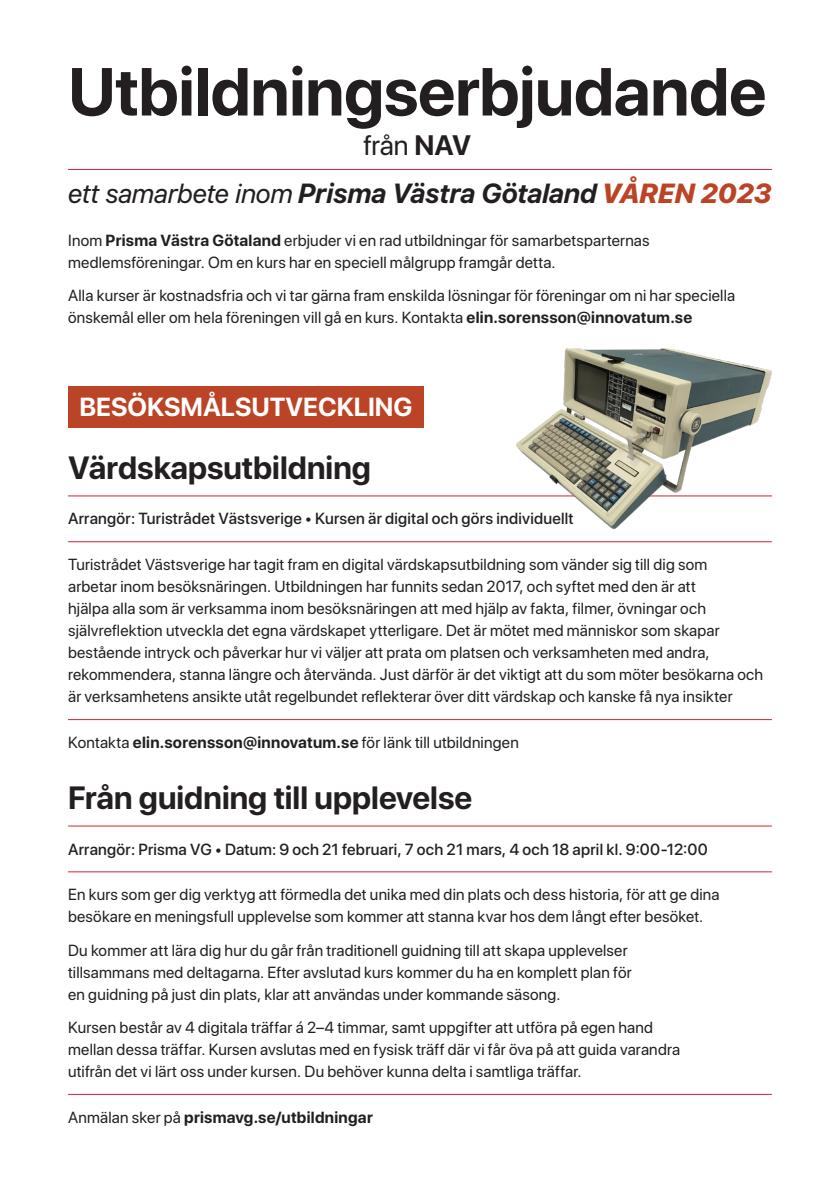
<style>
.page{position:relative;width:840px;height:1191px;background:#fff}
.page>*{position:absolute;margin:0;border:0;box-sizing:border-box;transform-origin:0 0}
.t1{font:700 67.4px "SF Pro Display";letter-spacing:-.005em;color:#231f20}
.t2{font:700 32px "SF Pro Display";color:#231f20}
.t3{font:28px "SF Pro Display";color:#231f20}
.t4{font:italic 700 27.6px "SF Pro Display";color:#231f20}
.t5{font:700 26px "SF Pro Display";color:#fff}
.Paragraph_Style_1{font:16px/22px "SF Pro Display";letter-spacing:.015em;color:#231f20}
.t6{font:500 16px "SF Pro Display";letter-spacing:.015em;color:#231f20}
.Paragraph_Style_1-2{font:700 16px "SF Pro Display";letter-spacing:.02em;color:#231f20}
.s1{font-weight:700}
.s2{font-weight:400}
.s3{font-weight:800;color:#bc4426}
</style>
<div class="page">
<div style="left:68px;top:387px;width:355px;height:41px;background:#bc4426"></div>
<hr style="left:68px;top:495px;width:703px;height:1px;background:#d1232a">
<hr style="left:68px;top:541px;width:703px;height:1px;background:#d1232a">
<hr style="left:68px;top:719px;width:703px;height:1px;background:#d1232a">
<hr style="left:68px;top:825px;width:703px;height:1px;background:#d1232a">
<hr style="left:68px;top:871px;width:703px;height:1px;background:#d1232a">
<hr style="left:68px;top:1094px;width:703px;height:1px;background:#d1232a">
<img style="left:516px;top:349px;width:255px;height:179px">
<hr style="left:68px;top:169px;width:703px;height:1px;background:#d1232a">
<p class="t1" style="left:68px;top:53px;width:699px">Utbildningserbjudande</p>
<p class="t3" style="left:363px;top:129px;width:109px">från <span class="s1">NAV</span></p>
<p class="t4" style="left:68px;top:174px;width:704px"><span class="s2">ett samarbete inom</span> Prisma Västra Götaland <span class="s3">VÅREN 2023</span></p>
<p class="Paragraph_Style_1" style="left:68px;top:229px;width:582px">Inom <span class="s1">Prisma Västra Götaland</span> erbjuder vi en rad utbildningar för samarbetsparternas medlemsföreningar. Om en kurs har en speciell målgrupp framgår detta.</p>
<p class="Paragraph_Style_1" style="left:68px;top:284px;width:668px"> Alla kurser är kostnadsfria och vi tar gärna fram enskilda lösningar för föreningar om ni har speciella önskemål eller om hela föreningen vill gå en kurs. Kontakta <span class="s1">elin.sorensson@innovatum.se</span></p>
<p class="t5" style="left:79px;top:392px;width:334px">BESÖKSMÅLSUTVECKLING</p>
<p class="t2" style="left:68px;top:449px;width:304px">Värdskapsutbildning</p>
<p class="t6" style="left:68px;top:509px;width:506px">Arrangör: Turistrådet Västsverige  • Kursen är digital och görs individuellt</p>
<p class="Paragraph_Style_1" style="left:68px;top:554px;width:696px">Turistrådet Västsverige har tagit fram en digital värdskapsutbildning som vänder sig till dig som<br>arbetar inom besöksnäringen. Utbildningen har funnits sedan 2017, och syftet med den är att<br>hjälpa alla som är verksamma inom besöksnäringen att med hjälp av fakta, filmer, övningar och självreflektion utveckla det egna värdskapet ytterligare. Det är mötet med människor som skapar bestående intryck och påverkar hur vi väljer att prata om platsen och verksamheten med andra, rekommendera, stanna längre och återvända. Just därför är det viktigt att du som möter besökarna och är verksamhetens ansikte utåt regelbundet reflekterar över ditt värdskap och kanske få nya insikter</p>
<p class="Paragraph_Style_1" style="left:68px;top:731px;width:452px">Kontakta <span class="s1">elin.sorensson@innovatum.se</span> för länk till utbildningen</p>
<p class="t2" style="left:68px;top:779px;width:405px">Från guidning till upplevelse</p>
<p class="t6" style="left:68px;top:839px;width:641px">Arrangör: Prisma VG  • Datum: 9 och 21 februari, 7 och 21 mars, 4 och 18 april kl. 9:00-12:00</p>
<p class="Paragraph_Style_1" style="left:68px;top:884px;width:652px">En kurs som ger dig verktyg att förmedla det unika med din plats och dess historia, för att ge dina besökare en meningsfull upplevelse som kommer att stanna kvar hos dem långt efter besöket.</p>
<p class="Paragraph_Style_1" style="left:68px;top:939px;width:565px">Du kommer att lära dig hur du går från traditionell guidning till att skapa upplevelser tillsammans med deltagarna. Efter avslutad kurs kommer du ha en komplett plan för en guidning på just din plats, klar att användas under kommande säsong.</p>
<p class="Paragraph_Style_1" style="left:68px;top:1016px;width:613px">Kursen består av 4 digitala träffar á 2–4 timmar, samt uppgifter att utföra på egen hand mellan dessa träffar. Kursen avslutas med en fysisk träff där vi får öva på att guida varandra utifrån det vi lärt oss under kursen. Du behöver kunna delta i samtliga träffar.</p>
<p class="Paragraph_Style_1-2" style="left:68px;top:1108px;width:306px"><span class="s2">Anmälan sker på</span> prismavg.se/utbildningar</p>
</div>
